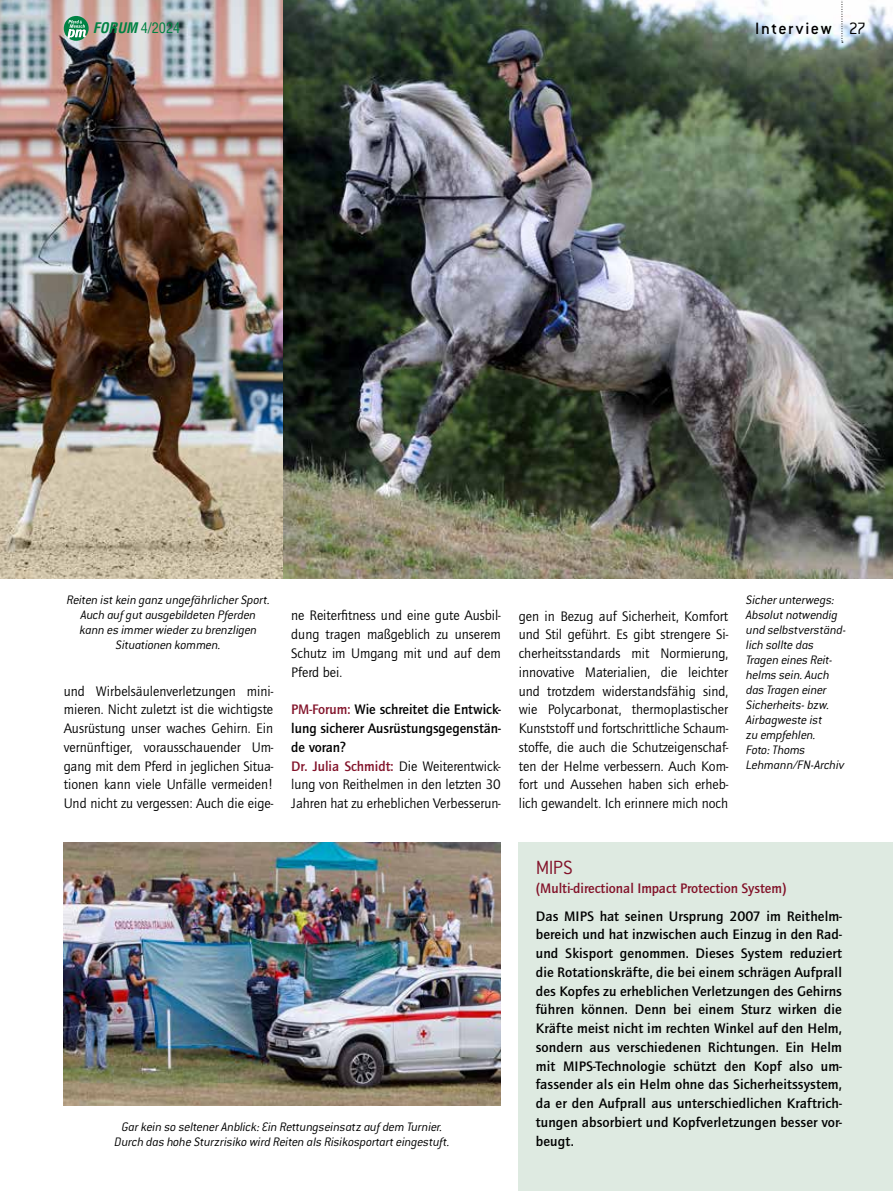
<style>
.page{position:relative;width:893px;height:1191px;background:#fff}
.page>*{position:absolute;margin:0;border:0;box-sizing:border-box;transform-origin:0 0}
.t1{font:300 21px "Conduit ITC Std";color:#821229}
.t2{font:500 18px "Conduit ITC Std";letter-spacing:.085em;color:#000}
.t3{font:14.25px/18.8px "Quay Sans ITC Std";color:#000;text-align:justify}
.t4{font:500 14.25px/18.8px "Quay Sans ITC Std";letter-spacing:.01em;color:#000;text-align:justify}
.t5{font:500 14.25px "Quay Sans ITC Std";color:#821229}
.t6{font:condensed 14.25px "Helvetica LT Std";color:#008243}
.t7{font:italic 300 13.5px/15px "Conduit ITC Std";letter-spacing:-.015em;color:#000;text-align:center}
.s1{font-weight:700;font-style:italic}
.s2{font-weight:300}
.s3{font-weight:500;color:#821229}
.s4{font-weight:500}
</style>
<div class="page">
<img style="left:0;top:0;width:893px;height:578px">
<svg style="left:842px;top:0;width:1px;height:43px"></svg>
<svg style="left:64px;top:16px;width:25px;height:25px"></svg>
<div style="left:519px;top:842px;width:374px;height:349px;background:#deeae1"></div>
<img style="left:64px;top:842px;width:437px;height:263px">
<p class="t6" style="left:93px;top:18px;width:89px"><span class="s1">FORUM</span> 4/2024</p>
<p class="t2" style="left:755px;top:18px;width:112px">Interview <span class="s2">27</span></p>
<p class="t7" style="left:67px;top:592px;width:205px">Reiten ist kein ganz ungefährlicher Sport.<br>Auch auf gut ausgebildeten Pferden kann es immer wieder zu brenzligen Situationen kommen.</p>
<p class="t3" style="left:64px;top:681px;width:211px">und Wirbelsäulenverletzungen mini&shy;mieren. Nicht zuletzt ist die wichtigste Ausrüstung unser waches Gehirn. Ein vernünftiger, vorausschauender Um&shy;gang mit dem Pferd in jeglichen Situa&shy;tionen kann viele Unfälle vermeiden!<br>Und nicht zu vergessen: Auch die eige-</p>
<p class="t3" style="left:291px;top:606px;width:211px">ne Reiterfitness und eine gute Ausbil&shy;dung tragen maßgeblich zu unserem Schutz im Umgang mit und auf dem Pferd bei.</p>
<p class="t3" style="left:291px;top:700px;width:211px;text-align:left"><span class="s3">PM-Forum:</span> <span class="s4">Wie schreitet die Entwick&shy;lung sicherer Ausrüstungsgegenstän&shy;de voran?<br></span><span class="s3">Dr. Julia Schmidt:</span> Die Weiterentwick&shy;lung von Reithelmen in den letzten 30<br>Jahren hat zu erheblichen Verbesserun-</p>
<p class="t3" style="left:519px;top:606px;width:211px">gen in Bezug auf Sicherheit, Komfort und Stil geführt. Es gibt strengere Si&shy;cherheitsstandards mit Normierung, innovative Materialien, die leichter und trotzdem widerstandsfähig sind, wie Polycarbonat, thermoplastischer Kunststoff und fortschrittliche Schaum&shy;stoffe, die auch die Schutzeigenschaf&shy;ten der Helme verbessern. Auch Kom&shy;fort und Aussehen haben sich erheb&shy;lich gewandelt. Ich erinnere mich noch</p>
<p class="t7" style="left:746px;top:592px;width:102px;text-align:left">Sicher unterwegs:<br>Absolut notwendig und selbstverständ&shy;lich sollte das<br>Tragen eines Reit&shy;helms sein. Auch das Tragen einer<br>Sicherheits- bzw.<br>Airbagweste ist<br>zu empfehlen.<br>Foto: Thoms<br>Lehmann/FN-Archiv</p>
<p class="t7" style="left:115px;top:1119px;width:337px">Gar kein so seltener Anblick: Ein Rettungseinsatz auf dem Turnier.<br>Durch das hohe Sturzrisiko wird Reiten als Risikosportart eingestuft.</p>
<h1 class="t1" style="left:536px;top:854px;width:38px">MIPS</h1>
<p class="t5" style="left:536px;top:879px;width:252px">(Multi-directional Impact Protection System)</p>
<p class="t4" style="left:536px;top:906px;width:308px">Das MIPS hat seinen Ursprung 2007 im Reithelm&shy;bereich und hat inzwischen auch Einzug in den Rad&shy;und Skisport genommen. Dieses System reduziert die Rotationskräfte, die bei einem schrägen Aufprall des Kopfes zu erheblichen Verletzungen des Gehirns führen können. Denn bei einem Sturz wirken die Kräfte meist nicht im rechten Winkel auf den Helm, sondern aus verschiedenen Richtungen. Ein Helm mit MIPS-Technologie schützt den Kopf also um&shy;fassender als ein Helm ohne das Sicherheitssystem, da er den Aufprall aus unterschiedlichen Kraftrich&shy;tungen absorbiert und Kopfverletzungen besser vor&shy;beugt.</p>
</div>
